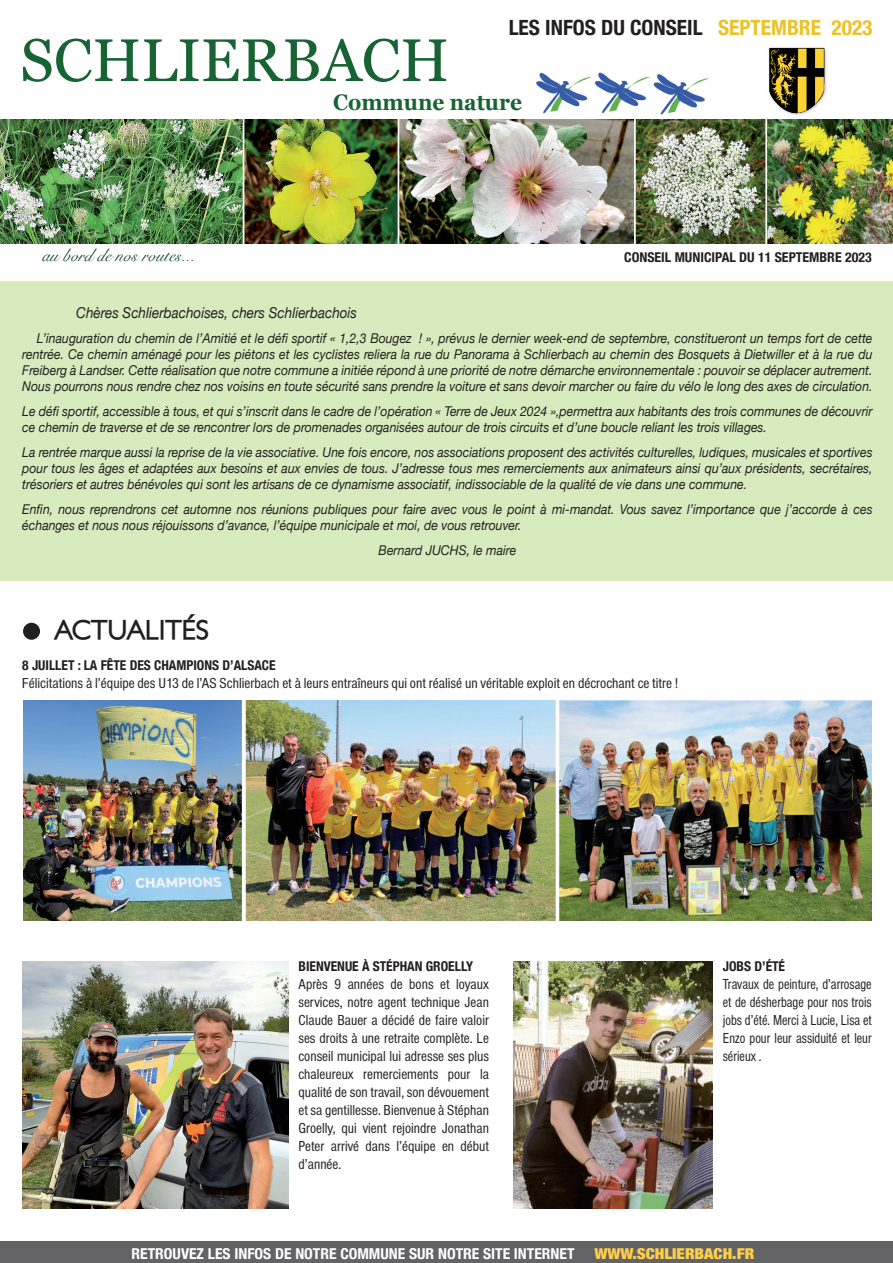
<style>
.page{position:relative;width:893px;height:1263px;background:#fff}
.page>*{position:absolute;margin:0;border:0;box-sizing:border-box;transform-origin:0 0}
.t1{font:60px "Georgia";color:#186333}
.t2{font:700 27px "Petita";letter-spacing:-.03em;color:#231f20}
.t3{font:700 22.5px "Georgia";color:#186333;scale:.93 1}
.t4{font:700 condensed 21px "Helvetica Neue";color:#231f20}
.t5{font:18px "Snell Roundhand";color:#0a421e}
.t6{font:condensed 15px/18px "Nimbus Sans T";color:#231f20;text-align:justify}
.t7{font:condensed 15px/18px "Nimbus Sans T";color:#231f20;text-align:justify;scale:.92 1}
.t8{font:700 condensed 15px "Helvetica Neue";color:#fff;scale:1.04 1}
.t9{font:italic 15px "Helvetica Neue";color:#231f20;scale:.9 1}
.t10{font:900 condensed 15px "Helvetica Neue";color:#fecf4a;scale:1.12 1}
.t11{font:italic 13.5px/16.2px "Helvetica Neue";color:#231f20;text-align:justify;scale:.91 1}
.t12{font:700 condensed 13.5px "Helvetica Neue";color:#231f20}
.s1{color:#ecc327}
</style>
<div class="page">
<div style="left:0;top:281px;width:893px;height:299px;background:#d8ebbe"></div>
<div style="left:1px;top:1241px;width:892px;height:22px;background:#636366"></div>
<img style="left:0;top:120px;width:893px;height:123px">
<img style="left:536px;top:72px;width:173px;height:43px">
<img style="left:768px;top:47px;width:59px;height:68px">
<div style="left:23px;top:623px;width:17px;height:17px;background:#231f20;border-radius:50%"></div>
<img style="left:23px;top:701px;width:849px;height:219px">
<img style="left:22px;top:961px;width:266px;height:247px">
<img style="left:514px;top:961px;width:198px;height:247px">
<p class="t4" style="left:509px;top:10px;width:365px">LES INFOS DU CONSEIL <span class="s1">SEPTEMBRE 2023</span></p>
<p class="t1" style="left:20px;top:17px;width:430px">SCHLIERBACH</p>
<p class="t3" style="left:333px;top:86px;width:205px">Commune nature</p>
<p class="t5" style="left:43px;top:241px;width:154px">au bord de nos routes...</p>
<p class="t12" style="left:624px;top:245px;width:249px">CONSEIL MUNICIPAL DU 11 SEPTEMBRE 2023</p>
<p class="t9" style="left:76px;top:302px;width:313px">Chères Schlierbachoises, chers Schlierbachois</p>
<p class="t11" style="left:22px;top:330px;width:936px;text-indent:15px">L’inauguration du chemin de l’Amitié et le défi sportif « 1,2,3 Bougez ! », prévus le dernier week-end de septembre, constitueront un temps fort de cette rentrée. Ce chemin aménagé pour les piétons et les cyclistes reliera la rue du Panorama à Schlierbach au chemin des Bosquets à Dietwiller et à la rue du Freiberg à Landser. Cette réalisation que notre commune a initiée répond à une priorité de notre démarche environnementale : pouvoir se déplacer autrement.<br>Nous pourrons nous rendre chez nos voisins en toute sécurité sans prendre la voiture et sans devoir marcher ou faire du vélo le long des axes de circulation.</p>
<p class="t11" style="left:22px;top:404px;width:936px">Le défi sportif, accessible à tous, et qui s’inscrit dans le cadre de l’opération « Terre de Jeux 2024 »,permettra aux habitants des trois communes de découvrir ce chemin de traverse et de se rencontrer lors de promenades organisées autour de trois circuits et d’une boucle reliant les trois villages.</p>
<p class="t11" style="left:22px;top:445px;width:936px">La rentrée marque aussi la reprise de la vie associative. Une fois encore, nos associations proposent des activités culturelles, ludiques, musicales et sportives pour tous les âges et adaptées aux besoins et aux envies de tous. J’adresse tous mes remerciements aux animateurs ainsi qu’aux présidents, secrétaires, trésoriers et autres bénévoles qui sont les artisans de ce dynamisme associatif, indissociable de la qualité de vie dans une commune.</p>
<p class="t11" style="left:22px;top:502px;width:936px">Enfin, nous reprendrons cet automne nos réunions publiques pour faire avec vous le point à mi-mandat. Vous savez l’importance que j’accorde à ces échanges et nous nous réjouissons d’avance, l’équipe municipale et moi, de vous retrouver.</p>
<p class="t11" style="left:379px;top:543px;width:153px">Bernard JUCHS, le maire</p>
<p class="t2" style="left:54px;top:613px;width:157px">ACTUALITÉS</p>
<p class="t12" style="left:22px;top:654px;width:255px">8 JUILLET : LA FÊTE DES CHAMPIONS D’ALSACE</p>
<p class="t6" style="left:22px;top:674px;width:657px">Félicitations à l’équipe des U13 de l’AS Schlierbach et à leurs entraîneurs qui ont réalisé un véritable exploit en décrochant ce titre !</p>
<p class="t12" style="left:298px;top:955px;width:176px">BIENVENUE À STÉPHAN GROELLY</p>
<p class="t6" style="left:298px;top:975px;width:192px">Après 9 années de bons et loyaux services, notre agent technique Jean Claude Bauer a décidé de faire valoir ses droits à une retraite complète. Le conseil municipal lui adresse ses plus chaleureux remerciements pour la qualité de son travail, son dévouement et sa gentillesse. Bienvenue à Stéphan Groelly, qui vient rejoindre Jonathan Peter arrivé dans l’équipe en début d’année.</p>
<p class="t12" style="left:723px;top:955px;width:64px">JOBS D’ÉTÉ</p>
<p class="t7" style="left:723px;top:975px;width:163px">Travaux de peinture, d’arrosage et de désherbage pour nos trois jobs d’été. Merci à Lucie, Lisa et Enzo pour leur assiduité et leur sérieux .</p>
<p class="t8" style="left:132px;top:1241px;width:427px">RETROUVEZ LES INFOS DE NOTRE COMMUNE SUR NOTRE SITE INTERNET</p>
<p class="t10" style="left:594px;top:1241px;width:144px">WWW.SCHLIERBACH.FR</p>
</div>
